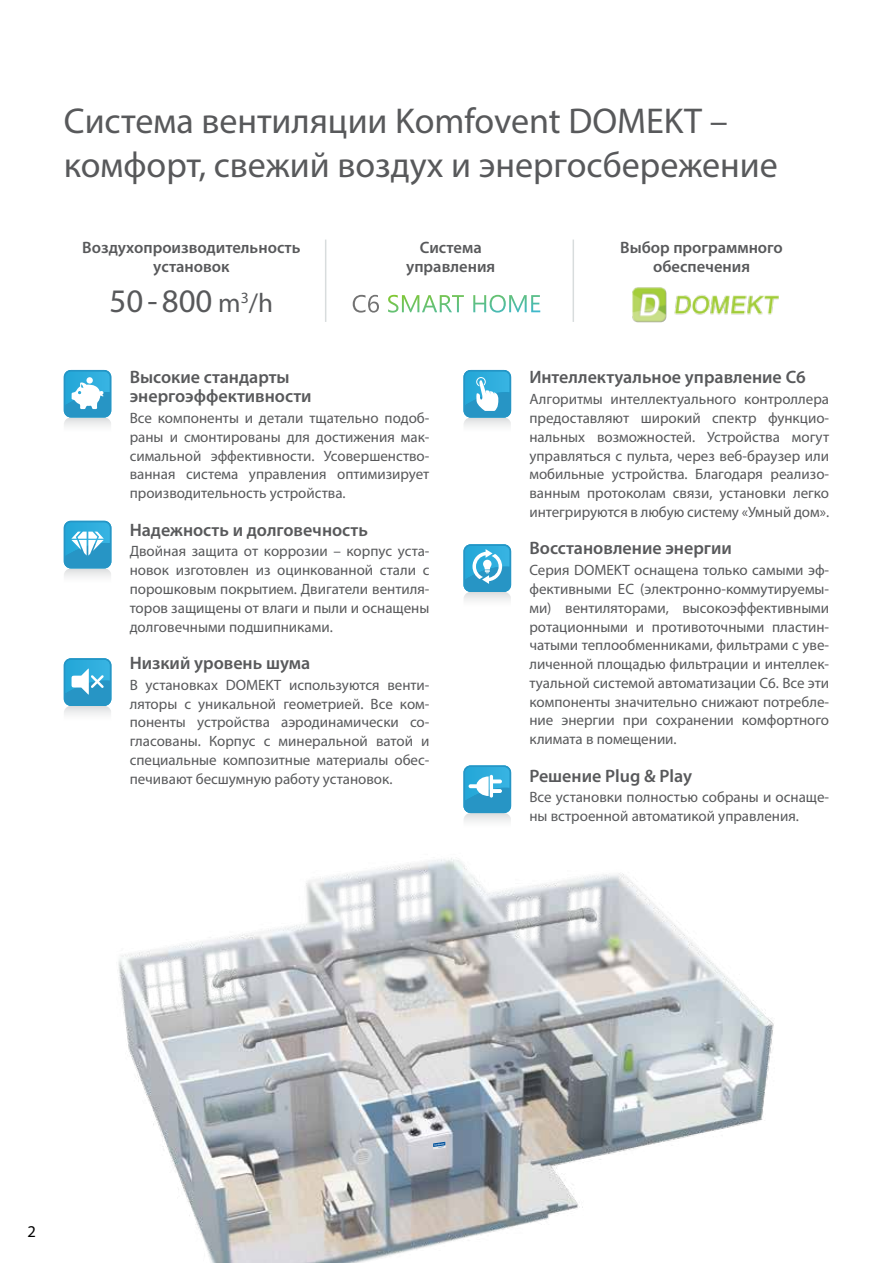
<style>
.page{position:relative;width:893px;height:1263px;background:#fff}
.page>*{position:absolute;margin:0;border:0;box-sizing:border-box;transform-origin:0 0}
.t1{font:36px/43.2px "Myriad Pro";color:#58595b}
.t2{font:33px "Myriad Pro";color:#58595b}
.t3{font:600 18px/18.8px "Myriad Pro";color:#58595b}
.t4{font:600 16.5px/18.8px "Myriad Pro";color:#58595b;text-align:center}
.t5{font:16.5px "Myriad Pro";color:#000}
.t6{font:15px/18.8px "Myriad Pro";color:#58595b;text-align:justify}
.s1{font-size:27px}
</style>
<div class="page">
<svg style="left:353px;top:295px;width:26px;height:18px"></svg>
<svg style="left:388px;top:295px;width:76px;height:18px"></svg>
<svg style="left:473px;top:295px;width:67px;height:18px"></svg>
<img style="left:632px;top:287px;width:146px;height:36px">
<hr style="left:325px;top:240px;width:1px;height:82px;background:#d8dcdd">
<hr style="left:573px;top:240px;width:1px;height:82px;background:#d8dcdd">
<img style="left:118px;top:858px;width:656px;height:405px">
<svg style="left:433px;top:1141px;width:13px;height:8px"></svg>
<svg style="left:64px;top:370px;width:47px;height:57px"></svg>
<svg style="left:64px;top:521px;width:47px;height:56px;background:#64b8da"></svg>
<svg style="left:64px;top:658px;width:47px;height:57px"></svg>
<svg style="left:463px;top:544px;width:48px;height:57px"></svg>
<svg style="left:463px;top:370px;width:48px;height:57px"></svg>
<svg style="left:463px;top:765px;width:48px;height:57px"></svg>
<h1 class="t1" style="left:64px;top:99px;width:716px">Cистема вентиляции Komfovent DOMEKT – комфорт, свежий воздух и энергосбережение</h1>
<p class="t4" style="left:82px;top:238px;width:220px">Воздухопроизводительность установок</p>
<p class="t4" style="left:620px;top:238px;width:164px">Выбор программного обеспечения</p>
<p class="t4" style="left:406px;top:238px;width:91px">Система управления</p>
<h2 class="t2" style="left:110px;top:281px;width:165px">50-800 <span class="s1">m</span><sup>3</sup><span class="s1">/h</span></h2>
<p class="t3" style="left:130px;top:368px;width:183px">Высокие стандарты энергоэффективности</p>
<p class="t6" style="left:130px;top:408px;width:301px">Все компоненты и детали тщательно подоб&shy;раны и смонтированы для достижения мак&shy;симальной эффективности. Усовершенство&shy;ванная система управления оптимизирует производительность устройства.</p>
<p class="t3" style="left:130px;top:520px;width:240px">Надежность и долговечность</p>
<p class="t6" style="left:130px;top:542px;width:301px">Двойная защита от коррозии – корпус уста&shy;новок изготовлен из оцинкованной стали с порошковым покрытием. Двигатели вентиля&shy;торов защищены от влаги и пыли и оснащены долговечными подшипниками.</p>
<p class="t3" style="left:130px;top:653px;width:182px">Низкий уровень шума</p>
<p class="t6" style="left:130px;top:675px;width:301px">В установках DOMEKT используются венти&shy;ляторы с уникальной геометрией. Все ком&shy;поненты устройства аэродинамически со&shy;гласованы. Корпус с минеральной ватой и специальные композитные материалы обес&shy;печивают бесшумную работу установок.</p>
<p class="t3" style="left:529px;top:368px;width:278px">Интеллектуальное управление C6</p>
<p class="t6" style="left:529px;top:390px;width:301px">Алгоритмы интеллектуального контроллера предоставляют широкий спектр функцио&shy;нальных возможностей. Устройства могут управляться с пульта, через веб-браузер или мобильные устройства. Благодаря реализо&shy;ванным протоколам связи, установки легко интегрируются в любую систему «Умный дом».</p>
<p class="t3" style="left:529px;top:538px;width:204px">Восстановление энергии</p>
<p class="t6" style="left:529px;top:561px;width:301px">Серия DOMEKT оснащена только самыми эф&shy;фективными ЕС (электронно-коммутируемы&shy;ми) вентиляторами, высокоэффективными ротационными и противоточными пластин&shy;чатыми теплообменниками, фильтрами с уве&shy;личенной площадью фильтрации и интеллек&shy;туальной системой автоматизации C6. Все эти компоненты значительно снижают потребле&shy;ние энергии при сохранении комфортного климата в помещении.</p>
<p class="t3" style="left:529px;top:766px;width:164px">Решение Plug &amp; Play</p>
<p class="t6" style="left:529px;top:788px;width:301px">Все установки полностью собраны и оснаще&shy;ны встроенной автоматикой управления.</p>
<p class="t5" style="left:28px;top:1221px;width:10px">2</p>
</div>
